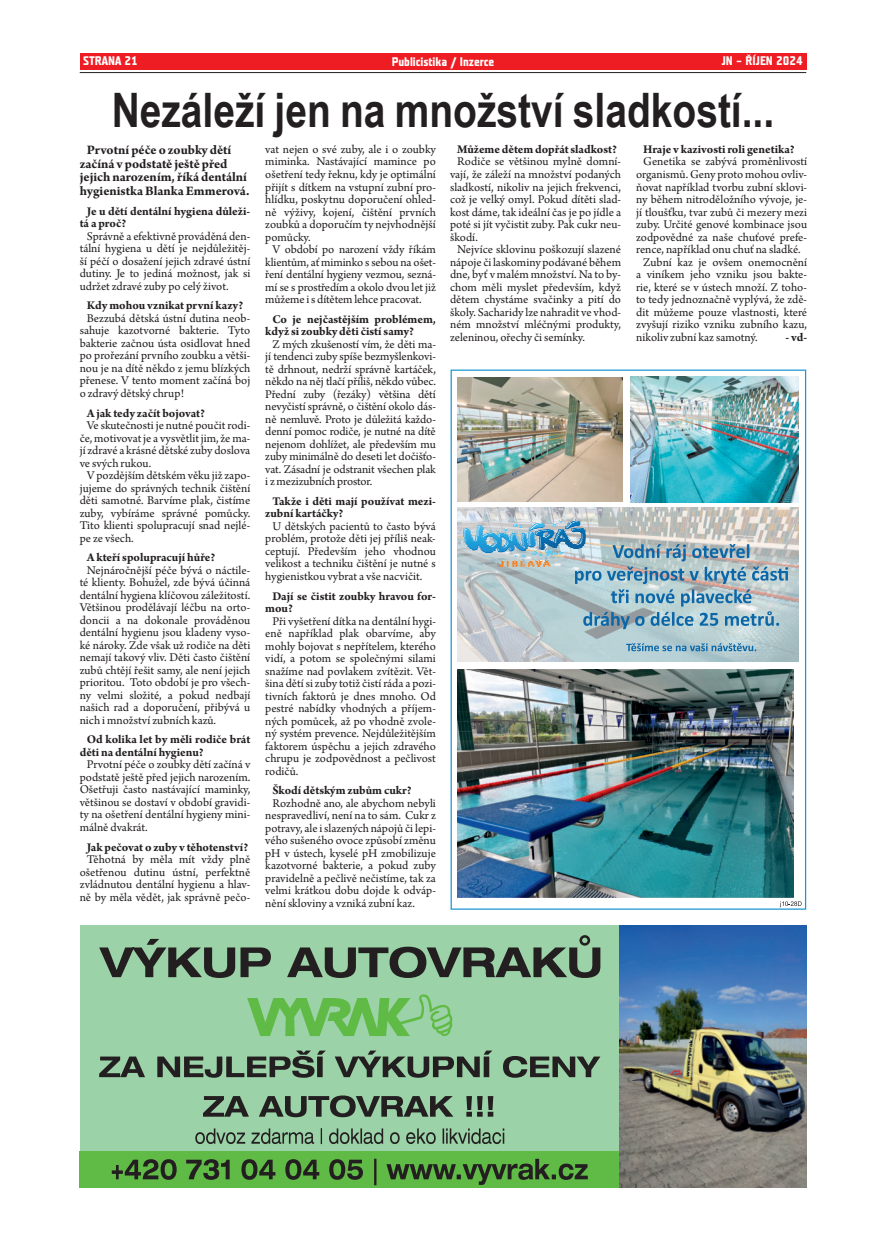
<style>
.page{position:relative;width:886px;height:1241px;background:#fff}
.page>*{position:absolute;margin:0;border:0;box-sizing:border-box;transform-origin:0 0}
.t1{font:700 47.5px "Arial Narrow";color:#231f20}
.t2{font:700 13.75px/13.8px "Arno Pro";letter-spacing:-.005em;color:#231f20}
.t3{font:12.5px/12.5px "Arno Pro";color:#231f20;text-align:justify}
.t4{font:700 12.5px/12.5px "Arno Pro";letter-spacing:-.005em;color:#231f20}
.t5{font:700 12.5px "Teuton Normal";color:#fff}
</style>
<div class="page">
<hr style="left:80px;top:72px;width:726px;height:1px;background:#231f20">
<div style="left:80px;top:53px;width:726px;height:17px;background:#ee1d23"></div>
<div style="left:80px;top:925px;width:726px;height:262px;background:#9bd2a7"></div>
<div style="left:80px;top:1151px;width:540px;height:36px;background:#60bb46"></div>
<svg style="left:99px;top:935px;width:501px;height:42px"></svg>
<svg style="left:112px;top:1158px;width:476px;height:26px"></svg>
<img style="left:620px;top:925px;width:186px;height:262px">
<svg style="left:195px;top:1128px;width:309px;height:15px"></svg>
<svg style="left:99px;top:1050px;width:501px;height:67px"></svg>
<svg style="left:247px;top:994px;width:206px;height:41px"></svg>
<img style="left:457px;top:507px;width:341px;height:154px">
<img style="left:630px;top:376px;width:168px;height:126px">
<img style="left:457px;top:377px;width:166px;height:124px">
<img style="left:457px;top:669px;width:336px;height:228px">
<svg style="left:780px;top:901px;width:21px;height:6px"></svg>
<svg style="left:626px;top:643px;width:130px;height:8px"></svg>
<img style="left:464px;top:519px;width:324px;height:110px">
<p class="t5" style="left:83px;top:55px;width:56px">STRANA 21</p>
<p class="t5" style="left:392px;top:55px;width:104px">Publicistika / Inzerce</p>
<p class="t5" style="left:722px;top:55px;width:82px">JN – ŘÍJEN 2024</p>
<h1 class="t1" style="left:112px;top:74px;width:664px">Nezáleží jen na množství sladkostí...</h1>
<p class="t2" style="left:80px;top:143px;width:171px;text-indent:7px">Prvotní péče o zoubky dětí začíná v podstatě ještě před jejich narozením, říká dentální hygienistka Blanka Emmerová.</p>
<p class="t4" style="left:80px;top:205px;width:172px;text-indent:7px">Je u dětí dentální hygiena důleži&shy;tá a proč?</p>
<p class="t3" style="left:80px;top:230px;width:172px;text-indent:7px">Správně a efektivně prováděná den&shy;tální hygiena u dětí je nejdůležitěj&shy;ší péčí o dosažení jejich zdravé ústní dutiny. Je to jediná možnost, jak si udržet zdravé zuby po celý život.</p>
<p class="t4" style="left:87px;top:300px;width:158px">Kdy mohou vznikat první kazy?</p>
<p class="t3" style="left:80px;top:312px;width:172px;text-indent:7px">Bezzubá dětská ústní dutina neob&shy;sahuje kazotvorné bakterie. Tyto bakterie začnou ústa osidlovat hned po prořezání prvního zoubku a větši&shy;nou je na dítě někdo z jemu blízkých přenese. V tento moment začíná boj o zdravý dětský chrup!</p>
<p class="t4" style="left:87px;top:407px;width:120px">A jak tedy začít bojovat?</p>
<p class="t3" style="left:87px;top:419px;width:165px">Ve skutečnosti je nutné poučit rodi-</p>
<p class="t3" style="left:80px;top:432px;width:172px">če, motivovat je a vysvětlit jim, že ma-</p>
<p class="t3" style="left:80px;top:444px;width:172px">jí zdravé a krásné dětské zuby doslova</p>
<p class="t3" style="left:80px;top:457px;width:73px">ve svých rukou.</p>
<p class="t3" style="left:87px;top:469px;width:165px">V pozdějším dětském věku již zapo-</p>
<p class="t3" style="left:80px;top:482px;width:172px">jujeme do správných technik čištění</p>
<p class="t3" style="left:80px;top:494px;width:172px">děti samotné. Barvíme plak, čistíme</p>
<p class="t3" style="left:80px;top:507px;width:172px">zuby, vybíráme správné pomůcky.</p>
<p class="t3" style="left:80px;top:519px;width:172px">Tito klienti spolupracují snad nejlé-</p>
<p class="t3" style="left:80px;top:532px;width:55px">pe ze všech.</p>
<p class="t4" style="left:87px;top:551px;width:130px">A kteří spolupracují hůře?</p>
<p class="t3" style="left:80px;top:564px;width:172px;text-indent:7px">Nejnáročnější péče bývá o náctile&shy;té klienty. Bohužel, zde bývá účinná dentální hygiena klíčovou záležitostí.<br>Většinou prodělávají léčbu na orto&shy;doncii a na dokonale prováděnou dentální hygienu jsou kladeny vyso&shy;ké nároky. Zde však už rodiče na děti nemají takový vliv. Děti často čištění zubů chtějí řešit samy, ale není jejich prioritou. Toto období je pro všech&shy;ny velmi složité, a pokud nedbají našich rad a doporučení, přibývá u nich i množství zubních kazů.</p>
<p class="t4" style="left:80px;top:733px;width:172px;text-indent:7px">Od kolika let by měli rodiče brát děti na dentální hygienu?</p>
<p class="t3" style="left:80px;top:759px;width:172px;text-indent:7px">Prvotní péče o zoubky dětí začíná v podstatě ještě před jejich narozením.<br>Ošetřuji často nastávající maminky, většinou se dostaví v období gravidi&shy;ty na ošetření dentální hygieny mini&shy;málně dvakrát.</p>
<p class="t4" style="left:87px;top:840px;width:163px">Jak pečovat o zuby v těhotenství?</p>
<p class="t3" style="left:80px;top:853px;width:172px;text-align:center">Těhotná by měla mít vždy plně ošetřenou dutinu ústní, perfektně zvládnutou dentální hygienu a hlav&shy;ně by měla vědět, jak správně pečo-</p>
<p class="t3" style="left:265px;top:144px;width:172px">vat nejen o své zuby, ale i o zoubky</p>
<p class="t3" style="left:265px;top:156px;width:172px">miminka. Nastávající mamince po</p>
<p class="t3" style="left:265px;top:169px;width:172px">ošetření tedy řeknu, kdy je optimální</p>
<p class="t3" style="left:265px;top:181px;width:172px">přijít s dítkem na vstupní zubní pro-</p>
<p class="t3" style="left:265px;top:194px;width:172px">hlídku, poskytnu doporučení ohled-</p>
<p class="t3" style="left:265px;top:206px;width:172px">ně výživy, kojení, čištění prvních</p>
<p class="t3" style="left:265px;top:219px;width:172px">zoubků a doporučím ty nejvhodnější</p>
<p class="t3" style="left:265px;top:231px;width:47px">pomůcky.</p>
<p class="t3" style="left:272px;top:244px;width:165px">V období po narození vždy říkám</p>
<p class="t3" style="left:265px;top:256px;width:172px">klientům, ať miminko s sebou na ošet-</p>
<p class="t3" style="left:265px;top:269px;width:172px">ření dentální hygieny vezmou, sezná-</p>
<p class="t3" style="left:265px;top:281px;width:172px">mí se s prostředím a okolo dvou let již</p>
<p class="t3" style="left:265px;top:294px;width:158px">můžeme i s dítětem lehce pracovat.</p>
<p class="t4" style="left:265px;top:313px;width:172px;text-indent:7px">Co je nejčastějším problémem, když si zoubky děti čistí samy?</p>
<p class="t3" style="left:265px;top:338px;width:172px;text-indent:7px">Z mých zkušeností vím, že děti ma&shy;jí tendenci zuby spíše bezmyšlenkovi&shy;tě drhnout, nedrží správně kartáček, někdo na něj tlačí příliš, někdo vůbec.<br>Přední zuby (řezáky) většina dětí nevyčistí správně, o čištění okolo dás&shy;ně nemluvě. Proto je důležitá každo&shy;denní pomoc rodiče, je nutné na dítě nejenom dohlížet, ale především mu zuby minimálně do deseti let dočišťo&shy;vat. Zásadní je odstranit všechen plak i z mezizubních prostor.</p>
<p class="t4" style="left:265px;top:495px;width:172px;text-indent:7px">Takže i děti mají používat mezi&shy;zubní kartáčky?</p>
<p class="t3" style="left:265px;top:520px;width:172px;text-indent:7px">U dětských pacientů to často bývá problém, protože děti jej příliš neak&shy;ceptují. Především jeho vhodnou velikost a techniku čištění je nutné s hygienistkou vybrat a vše nacvičit.</p>
<p class="t4" style="left:265px;top:590px;width:172px;text-indent:7px">Dají se čistit zoubky hravou for&shy;mou?</p>
<p class="t3" style="left:265px;top:615px;width:172px;text-indent:7px">Při vyšetření dítka na dentální hygi&shy;eně například plak obarvíme, aby mohly bojovat s nepřítelem, kterého vidí, a potom se společnými silami snažíme nad povlakem zvítězit. Vět&shy;šina dětí si zuby totiž čistí ráda a pozi&shy;tivních faktorů je dnes mnoho. Od pestré nabídky vhodných a příjem&shy;ných pomůcek, až po vhodně zvole&shy;ný systém prevence. Nejdůležitějším faktorem úspěchu a jejich zdravého chrupu je zodpovědnost a pečlivost rodičů.</p>
<p class="t4" style="left:272px;top:784px;width:141px">Škodí dětským zubům cukr?</p>
<p class="t3" style="left:265px;top:797px;width:172px;text-indent:7px">Rozhodně ano, ale abychom nebyli nespravedliví, není na to sám. Cukr z potravy, ale i slazených nápojů či lepi&shy;vého sušeného ovoce způsobí změnu pH v ústech, kyselé pH zmobilizuje kazotvorné bakterie, a pokud zuby pravidelně a pečlivě nečistíme, tak za velmi krátkou dobu dojde k odváp&shy;nění skloviny a vzniká zubní kaz.</p>
<p class="t4" style="left:457px;top:143px;width:161px">Můžeme dětem dopřát sladkost?</p>
<p class="t3" style="left:457px;top:156px;width:165px">Rodiče se většinou mylně domní-</p>
<p class="t3" style="left:450px;top:169px;width:173px">vají, že záleží na množství podaných</p>
<p class="t3" style="left:450px;top:181px;width:173px">sladkostí, nikoliv na jejich frekvenci,</p>
<p class="t3" style="left:450px;top:194px;width:173px">což je velký omyl. Pokud dítěti slad-</p>
<p class="t3" style="left:450px;top:206px;width:173px">kost dáme, tak ideální čas je po jídle a</p>
<p class="t3" style="left:450px;top:219px;width:173px">poté si jít vyčistit zuby. Pak cukr neu-</p>
<p class="t3" style="left:450px;top:231px;width:29px">škodí.</p>
<p class="t3" style="left:457px;top:244px;width:165px">Nejvíce sklovinu poškozují slazené</p>
<p class="t3" style="left:450px;top:256px;width:172px">nápoje či laskominy podávané během</p>
<p class="t3" style="left:450px;top:269px;width:173px">dne, byť v malém množství. Na to by-</p>
<p class="t3" style="left:450px;top:281px;width:172px">chom měli myslet především, když</p>
<p class="t3" style="left:450px;top:294px;width:173px">dětem chystáme svačinky a pití do</p>
<p class="t3" style="left:450px;top:306px;width:173px">školy. Sacharidy lze nahradit ve vhod-</p>
<p class="t3" style="left:450px;top:319px;width:173px">ném množství mléčnými produkty,</p>
<p class="t3" style="left:450px;top:331px;width:136px">zeleninou, ořechy či semínky.</p>
<p class="t4" style="left:643px;top:143px;width:153px">Hraje v kazivosti roli genetika?</p>
<p class="t3" style="left:643px;top:156px;width:165px">Genetika se zabývá proměnlivostí</p>
<p class="t3" style="left:636px;top:169px;width:172px">organismů. Geny proto mohou ovliv-</p>
<p class="t3" style="left:636px;top:181px;width:172px">ňovat například tvorbu zubní sklovi-</p>
<p class="t3" style="left:636px;top:194px;width:172px">ny během nitroděložního vývoje, je-</p>
<p class="t3" style="left:636px;top:206px;width:173px">jí tloušťku, tvar zubů či mezery mezi</p>
<p class="t3" style="left:636px;top:219px;width:172px">zuby. Určité genové kombinace jsou</p>
<p class="t3" style="left:636px;top:231px;width:172px">zodpovědné za naše chuťové prefe-</p>
<p class="t3" style="left:636px;top:244px;width:166px">rence, například onu chuť na sladké.</p>
<p class="t3" style="left:643px;top:256px;width:165px">Zubní kaz je ovšem onemocnění</p>
<p class="t3" style="left:636px;top:269px;width:172px">a viníkem jeho vzniku jsou bakte-</p>
<p class="t3" style="left:636px;top:281px;width:172px">rie, které se v ústech množí. Z toho-</p>
<p class="t3" style="left:636px;top:294px;width:173px">to tedy jednoznačně vyplývá, že zdě-</p>
<p class="t3" style="left:636px;top:306px;width:173px">dit můžeme pouze vlastnosti, které</p>
<p class="t3" style="left:636px;top:319px;width:173px">zvyšují riziko vzniku zubního kazu,</p>
<p class="t3" style="left:636px;top:331px;width:123px">nikoliv zubní kaz samotný.</p>
<p class="t4" style="left:785px;top:331px;width:23px">- vd-</p>
</div>
